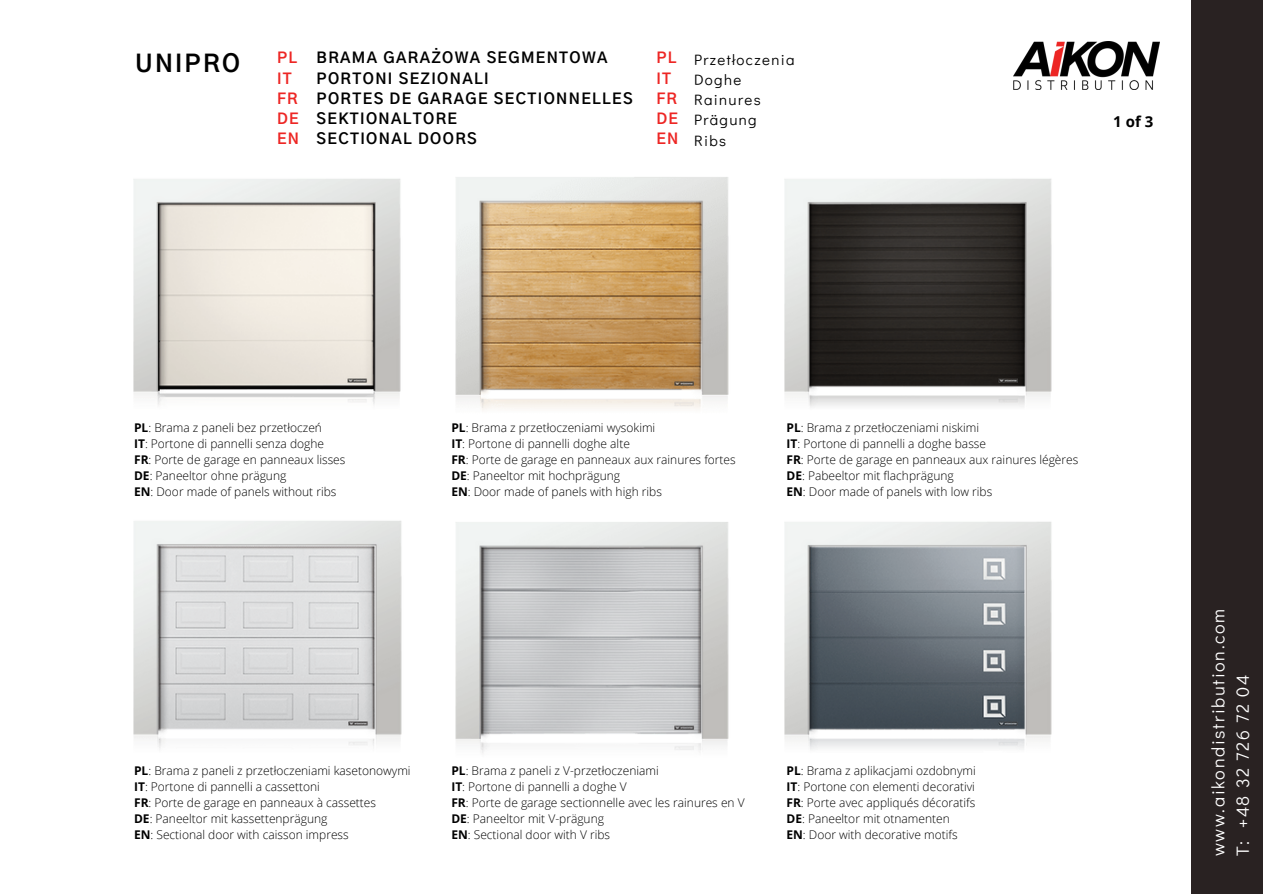
<style>
.page{position:relative;width:1263px;height:894px;background:#fff}
.page>*{position:absolute;margin:0;border:0;box-sizing:border-box;transform-origin:0 0}
.t1{font:700 24px "Gothic A1";letter-spacing:.09em;color:#000}
.t2{font:18px "Didact Gothic";letter-spacing:.09em;color:#fff}
.t3{font:700 15px "Gothic A1";letter-spacing:.09em;color:#000}
.t4{font:15px "Didact Gothic";letter-spacing:.09em;color:#000}
.t5{font:700 15px "Gothic A1";letter-spacing:.09em;color:#ed2624}
.t6{font:700 15px "Open Sans";color:#000}
.t7{font:300 12px "Open Sans";color:#000}
.s1{font-weight:700}
</style>
<div class="page">
<div style="left:1192px;top:0;width:71px;height:893px;background:#292222"></div>
<img style="left:1014px;top:42px;width:146px;height:47px">
<img style="left:133px;top:179px;width:268px;height:226px">
<img style="left:455px;top:177px;width:274px;height:233px">
<img style="left:784px;top:179px;width:268px;height:228px">
<img style="left:133px;top:521px;width:269px;height:227px">
<img style="left:455px;top:522px;width:274px;height:231px">
<img style="left:784px;top:522px;width:268px;height:228px">
<p class="t3" style="left:317px;top:51px;width:292px">BRAMA GARAŻOWA SEGMENTOWA</p>
<p class="t3" style="left:317px;top:72px;width:174px">PORTONI SEZIONALI</p>
<p class="t3" style="left:317px;top:92px;width:318px">PORTES DE GARAGE SECTIONNELLES</p>
<p class="t3" style="left:317px;top:112px;width:142px">SEKTIONALTORE</p>
<p class="t3" style="left:317px;top:132px;width:162px">SECTIONAL DOORS</p>
<p class="t5" style="left:277px;top:51px;width:22px">PL</p>
<p class="t5" style="left:277px;top:72px;width:16px">IT</p>
<p class="t5" style="left:277px;top:92px;width:22px">FR</p>
<p class="t5" style="left:277px;top:112px;width:23px">DE</p>
<p class="t5" style="left:277px;top:132px;width:24px">EN</p>
<p class="t5" style="left:656px;top:51px;width:22px">PL</p>
<p class="t5" style="left:656px;top:72px;width:16px">IT</p>
<p class="t5" style="left:656px;top:92px;width:22px">FR</p>
<p class="t5" style="left:656px;top:112px;width:23px">DE</p>
<p class="t5" style="left:656px;top:132px;width:24px">EN</p>
<p class="t1" style="left:135px;top:52px;width:106px">UNIPRO</p>
<p class="t4" style="left:694px;top:49px;width:102px">Przetłoczenia</p>
<p class="t4" style="left:694px;top:69px;width:49px">Doghe</p>
<p class="t4" style="left:694px;top:89px;width:68px">Rainures</p>
<p class="t4" style="left:694px;top:110px;width:64px">Prägung</p>
<p class="t4" style="left:694px;top:130px;width:34px">Ribs</p>
<p class="t6" style="left:1113px;top:111px;width:41px">1of3</p>
<p class="t7" style="left:134px;top:419px;width:189px"><span class="s1">PL</span>: Brama z paneli bez przetłoczeń</p>
<p class="t7" style="left:134px;top:435px;width:191px"><span class="s1">IT</span>: Portone di pannelli senza doghe</p>
<p class="t7" style="left:134px;top:451px;width:213px"><span class="s1">FR</span>: Porte de garage en panneaux lisses</p>
<p class="t7" style="left:134px;top:467px;width:154px"><span class="s1">DE</span>: Paneeltor ohne prägung</p>
<p class="t7" style="left:134px;top:483px;width:204px"><span class="s1">EN</span>: Door made of panels without ribs</p>
<p class="t7" style="left:451px;top:419px;width:205px"><span class="s1">PL</span>: Brama z przetłoczeniami wysokimi</p>
<p class="t7" style="left:451px;top:435px;width:180px"><span class="s1">IT</span>: Portone di pannelli doghe alte</p>
<p class="t7" style="left:451px;top:451px;width:286px"><span class="s1">FR</span>: Porte de garage en panneaux aux rainures fortes</p>
<p class="t7" style="left:451px;top:467px;width:170px"><span class="s1">DE</span>: Paneeltor mit hochprägung</p>
<p class="t7" style="left:451px;top:483px;width:212px"><span class="s1">EN</span>: Door made of panels with high ribs</p>
<p class="t7" style="left:786px;top:419px;width:194px"><span class="s1">PL</span>: Brama z przetłoczeniami niskimi</p>
<p class="t7" style="left:786px;top:435px;width:201px"><span class="s1">IT</span>: Portone di pannelli a doghe basse</p>
<p class="t7" style="left:786px;top:451px;width:293px"><span class="s1">FR</span>: Porte de garage en panneaux aux rainures légères</p>
<p class="t7" style="left:786px;top:467px;width:169px"><span class="s1">DE</span>: Pabeeltor mit flachprägung</p>
<p class="t7" style="left:786px;top:483px;width:207px"><span class="s1">EN</span>: Door made of panels with low ribs</p>
<p class="t7" style="left:134px;top:761px;width:278px"><span class="s1">PL</span>: Brama z paneli z przetłoczeniami kasetonowymi</p>
<p class="t7" style="left:134px;top:777px;width:187px"><span class="s1">IT</span>: Portone di pannelli a cassettoni</p>
<p class="t7" style="left:134px;top:793px;width:244px"><span class="s1">FR</span>: Porte de garage en panneaux à cassettes</p>
<p class="t7" style="left:134px;top:809px;width:195px"><span class="s1">DE</span>: Paneeltor mit kassettenprägung</p>
<p class="t7" style="left:134px;top:825px;width:216px"><span class="s1">EN</span>: Sectional door with caisson impress</p>
<p class="t7" style="left:451px;top:761px;width:209px"><span class="s1">PL</span>: Brama z paneli z V-przetłoczeniami</p>
<p class="t7" style="left:451px;top:777px;width:177px"><span class="s1">IT</span>: Portone di pannelli a doghe V</p>
<p class="t7" style="left:451px;top:793px;width:295px"><span class="s1">FR</span>: Porte de garage sectionnelle avec les rainures en V</p>
<p class="t7" style="left:451px;top:809px;width:154px"><span class="s1">DE</span>: Paneeltor mit V-prägung</p>
<p class="t7" style="left:451px;top:825px;width:160px"><span class="s1">EN</span>: Sectional door with V ribs</p>
<p class="t7" style="left:786px;top:761px;width:191px"><span class="s1">PL</span>: Brama z aplikacjami ozdobnymi</p>
<p class="t7" style="left:786px;top:777px;width:190px"><span class="s1">IT</span>: Portone con elementi decorativi</p>
<p class="t7" style="left:786px;top:793px;width:190px"><span class="s1">FR</span>: Porte avec appliqués décoratifs</p>
<p class="t7" style="left:786px;top:809px;width:165px"><span class="s1">DE</span>: Paneeltor mit otnamenten</p>
<p class="t7" style="left:786px;top:825px;width:173px"><span class="s1">EN</span>: Door with decorative motifs</p>
<p class="t2" style="left:1205px;top:856px;width:249px;rotate:-90deg">www.aikondistribution.com</p>
<p class="t2" style="left:1230px;top:856px;width:183px;rotate:-90deg">T: +48 32 726 72 04</p>
</div>
